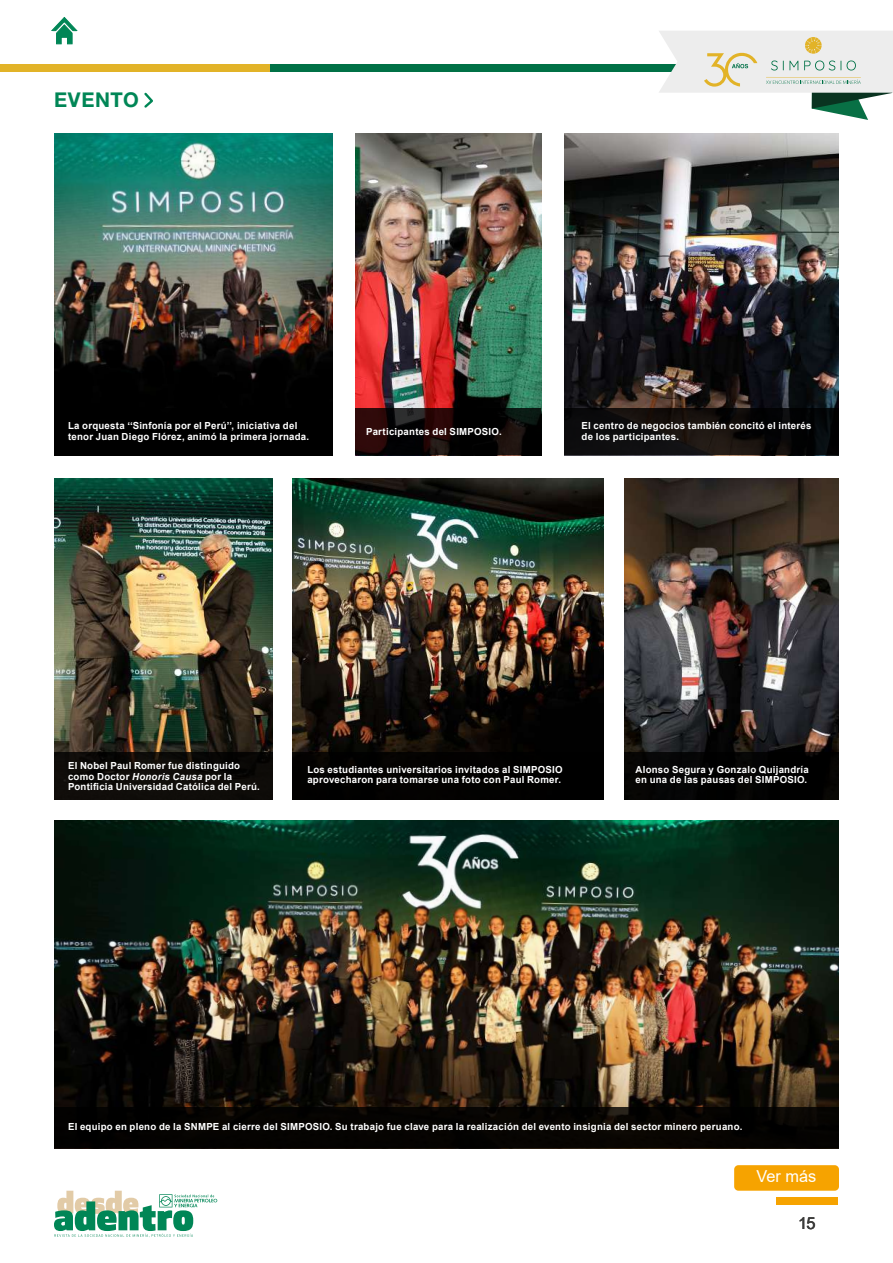
<style>
.page{position:relative;width:893px;height:1263px;background:#fff}
.page>*{position:absolute;margin:0;border:0;box-sizing:border-box;transform-origin:0 0}
.t1{font:700 20.4px "Helvetica Neue LT Std";letter-spacing:.03em;color:#008656}
.t2{font:16.5px "Arial";letter-spacing:-.005em;color:#fff}
.t3{font:16.5px "Arial";color:#3c3c3b}
.t4{font:700 9.75px/10.5px "Arial";letter-spacing:.025em;color:#fff}
.s1{font-style:italic}
</style>
<div class="page">
<div style="left:776px;top:1197px;width:62px;height:8px;background:#f6a300"></div>
<svg style="left:54px;top:1191px;width:163px;height:46px"></svg>
<svg style="left:51px;top:17px;width:27px;height:28px"></svg>
<div style="left:270px;top:64px;width:623px;height:8px;background:#007146"></div>
<div style="left:0;top:64px;width:270px;height:8px;background:#e2b328"></div>
<svg style="left:659px;top:31px;width:234px;height:89px"></svg>
<img style="left:55px;top:820px;width:784px;height:287px">
<img style="left:54px;top:478px;width:218px;height:275px">
<img style="left:293px;top:478px;width:311px;height:275px">
<img style="left:625px;top:478px;width:214px;height:275px">
<div style="left:54px;top:753px;width:218px;height:47px;background:#0f0c09"></div>
<div style="left:55px;top:1107px;width:784px;height:41px;background:#000"></div>
<div style="left:293px;top:753px;width:311px;height:47px;background:#000"></div>
<div style="left:625px;top:753px;width:214px;height:47px;background:#000"></div>
<img style="left:54px;top:134px;width:279px;height:275px">
<img style="left:564px;top:134px;width:275px;height:275px">
<div style="left:54px;top:409px;width:279px;height:46px;background:#000"></div>
<svg style="left:564px;top:409px;width:275px;height:46px;background:#0e0c0b"></svg>
<img style="left:355px;top:134px;width:186px;height:275px">
<svg style="left:355px;top:409px;width:186px;height:46px;background:#120808"></svg>
<svg style="left:144px;top:92px;width:9px;height:16px"></svg>
<div style="left:734px;top:1165px;width:105px;height:26px;background:#f6a300;border-radius:4px"></div>
<h1 class="t1" style="left:54px;top:87px;width:86px">EVENTO</h1>
<p class="t4" style="left:68px;top:421px;width:243px">La orquesta ‘‘Sinfonía por el Perú’’, iniciativa del tenor Juan Diego Flórez, animó la primera jornada.</p>
<p class="t4" style="left:581px;top:421px;width:232px">El centro de negocios también concitó el interés de los participantes.</p>
<p class="t4" style="left:366px;top:426px;width:137px">Participantes del SIMPOSIO.</p>
<p class="t4" style="left:68px;top:761px;width:193px">El Nobel Paul Romer fue distinguido como Doctor <span class="s1">Honoris Causa</span> por la<br>Pontificia Universidad Católica del Perú.</p>
<p class="t4" style="left:307px;top:764px;width:257px">Los estudiantes universitarios invitados al SIMPOSIO aprovecharon para tomarse una foto con Paul Romer.</p>
<p class="t4" style="left:636px;top:764px;width:175px">Alonso Segura y Gonzalo Quijandría en una de las pausas del SIMPOSIO.</p>
<p class="t4" style="left:68px;top:1121px;width:676px">El equipo en pleno de la SNMPE al cierre del SIMPOSIO. Su trabajo fue clave para la realización del evento insignia del sector minero peruano.</p>
<h2 class="t2" style="left:756px;top:1165px;width:61px">Ver más</h2>
<h2 class="t3" style="left:798px;top:1212px;width:19px">15</h2>
</div>
